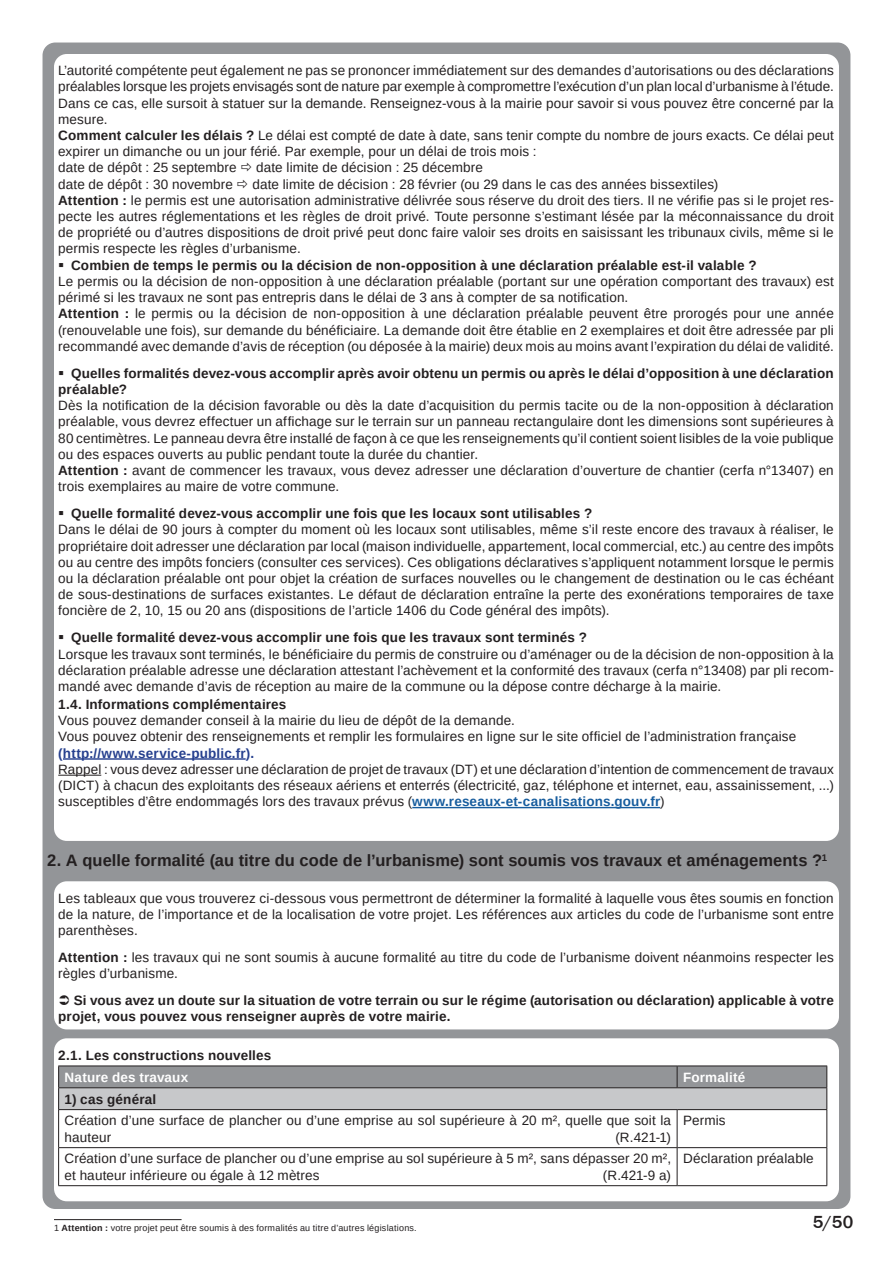
<style>
.page{position:relative;width:893px;height:1263px;background:#fff}
.page>*{position:absolute;margin:0;border:0;box-sizing:border-box;transform-origin:0 0}
.t1{font:500 18px "Franklin Gothic";color:#231f20}
.t1-2{font:700 16.5px "Liberation Sans";letter-spacing:.005em;color:#231f20}
.texte{font:13.5px/16.2px "Liberation Sans";letter-spacing:.01em;color:#231f20;text-align:justify}
.texte-2{font:700 13.5px/16.2px "Liberation Sans";letter-spacing:.01em;color:#231f20}
.t2{font:700 13.5px "Liberation Sans";letter-spacing:.01em;color:#231f20}
.texte-3{font:700 13.5px "Liberation Sans";letter-spacing:.015em;color:#253f8e}
.titre_2{font:700 13.5px "Liberation Sans";letter-spacing:.015em;color:#fff}
.t3{font:700 13.5px "Liberation Sans";letter-spacing:.015em;color:#231f20}
.texte-4{font:9px "Liberation Sans";letter-spacing:.025em;color:#231f20}
.s1{font-weight:700}
.s2{font-weight:700;color:#175d9e}
</style>
<div class="page">
<div style="left:43px;top:43px;width:807px;height:1166px;background:#939598;border-radius:13px"></div>
<div style="left:54px;top:54px;width:785px;height:787px;background:#fff;border-radius:13px"></div>
<hr style="left:63px;top:758px;width:183px;height:2px;background:#253f8e">
<hr style="left:58px;top:775px;width:43px;height:1px;background:#231f20">
<hr style="left:412px;top:807px;width:248px;height:1px;background:#175d9e">
<div style="left:54px;top:881px;width:785px;height:148px;background:#fff;border-radius:13px"></div>
<div style="left:54px;top:1038px;width:785px;height:163px;background:#fff;border-radius:13px"></div>
<hr style="left:58px;top:1065px;width:619px;height:1px;background:#231f20">
<hr style="left:58px;top:1109px;width:619px;height:1px;background:#231f20">
<hr style="left:58px;top:1110px;width:1px;height:37px;background:#231f20">
<hr style="left:677px;top:1109px;width:150px;height:1px;background:#231f20">
<hr style="left:677px;top:1110px;width:1px;height:37px;background:#231f20">
<hr style="left:826px;top:1110px;width:1px;height:37px;background:#231f20">
<hr style="left:58px;top:1147px;width:619px;height:1px;background:#231f20">
<hr style="left:58px;top:1148px;width:1px;height:37px;background:#231f20">
<hr style="left:677px;top:1147px;width:150px;height:1px;background:#231f20">
<hr style="left:677px;top:1148px;width:1px;height:37px;background:#231f20">
<hr style="left:826px;top:1148px;width:1px;height:37px;background:#231f20">
<hr style="left:58px;top:1185px;width:619px;height:1px;background:#231f20">
<hr style="left:677px;top:1185px;width:150px;height:1px;background:#231f20">
<hr style="left:677px;top:1065px;width:150px;height:1px;background:#231f20">
<svg style="left:58px;top:1066px;width:769px;height:43px;background:#a7a9ab"></svg>
<hr style="left:54px;top:1219px;width:128px;height:1px;background:#231f20">
<p class="texte" style="left:58px;top:63px;width:777px">L’autorité compétente peut également ne pas se prononcer immédiatement sur des demandes d’autorisations ou des déclarations préalables lorsque les projets envisagés sont de nature par exemple à compromettre l’exécution d’un plan local d’urbanisme à l’étude.<br>Dans ce cas, elle sursoit à statuer sur la demande. Renseignez-vous à la mairie pour savoir si vous pouvez être concerné par la</p>
<p class="texte" style="left:58px;top:111px;width:51px">mesure.</p>
<p class="texte" style="left:58px;top:127px;width:777px"><span class="s1">Comment calculer les délais ?</span> Le délai est compté de date à date, sans tenir compte du nombre de jours exacts. Ce délai peut expirer un dimanche ou un jour férié. Par exemple, pour un délai de trois mois :</p>
<p class="texte" style="left:58px;top:160px;width:180px">date de dépôt : 25 septembre</p>
<p class="texte" style="left:256px;top:160px;width:228px">date limite de décision : 25 décembre</p>
<p class="texte" style="left:58px;top:176px;width:176px">date de dépôt : 30 novembre</p>
<p class="texte" style="left:252px;top:176px;width:467px">date limite de décision : 28 février (ou 29 dans le cas des années bissextiles)</p>
<p class="texte" style="left:58px;top:192px;width:777px"><span class="s1">Attention :</span> le permis est une autorisation administrative délivrée sous réserve du droit des tiers. Il ne vérifie pas si le projet res&shy;pecte les autres réglementations et les règles de droit privé. Toute personne s’estimant lésée par la méconnaissance du droit de propriété ou d’autres dispositions de droit privé peut donc faire valoir ses droits en saisissant les tribunaux civils, même si le permis respecte les règles d’urbanisme.</p>
<p class="texte-2" style="left:58px;top:257px;width:700px">▪ Combien de temps le permis ou la décision de non-opposition à une déclaration préalable est-il valable ?</p>
<p class="texte" style="left:58px;top:273px;width:777px">Le permis ou la décision de non-opposition à une déclaration préalable (portant sur une opération comportant des travaux) est périmé si les travaux ne sont pas entrepris dans le délai de 3 ans à compter de sa notification.</p>
<p class="texte" style="left:58px;top:306px;width:777px"><span class="s1">Attention :</span> le permis ou la décision de non-opposition à une déclaration préalable peuvent être prorogés pour une année (renouvelable une fois), sur demande du bénéficiaire. La demande doit être établie en 2 exemplaires et doit être adressée par pli recommandé avec demande d’avis de réception (ou déposée à la mairie) deux mois au moins avant l’expiration du délai de validité.</p>
<p class="texte-2" style="left:58px;top:365px;width:777px">▪ Quelles formalités devez-vous accomplir après avoir obtenu un permis ou après le délai d’opposition à une déclaration préalable?</p>
<p class="texte" style="left:58px;top:397px;width:777px">Dès la notification de la décision favorable ou dès la date d’acquisition du permis tacite ou de la non-opposition à déclaration préalable, vous devrez effectuer un affichage sur le terrain sur un panneau rectangulaire dont les dimensions sont supérieures à 80 centimètres. Le panneau devra être installé de façon à ce que les renseignements qu’il contient soient lisibles de la voie publique ou des espaces ouverts au public pendant toute la durée du chantier.</p>
<p class="texte" style="left:58px;top:462px;width:777px"><span class="s1">Attention :</span> avant de commencer les travaux, vous devez adresser une déclaration d’ouverture de chantier (cerfa n°13407) en trois exemplaires au maire de votre commune.</p>
<p class="texte-2" style="left:58px;top:506px;width:536px">▪ Quelle formalité devez-vous accomplir une fois que les locaux sont utilisables ?</p>
<p class="texte" style="left:58px;top:522px;width:777px">Dans le délai de 90 jours à compter du moment où les locaux sont utilisables, même s’il reste encore des travaux à réaliser, le propriétaire doit adresser une déclaration par local (maison individuelle, appartement, local commercial, etc.) au centre des impôts ou au centre des impôts fonciers (consulter ces services). Ces obligations déclaratives s’appliquent notamment lorsque le permis ou la déclaration préalable ont pour objet la création de surfaces nouvelles ou le changement de destination ou le cas échéant de sous-destinations de surfaces existantes. Le défaut de déclaration entraîne la perte des exonérations temporaires de taxe foncière de 2, 10, 15 ou 20 ans (dispositions de l’article 1406 du Code général des impôts).</p>
<p class="texte-2" style="left:58px;top:630px;width:530px">▪ Quelle formalité devez-vous accomplir une fois que les travaux sont terminés ?</p>
<p class="texte" style="left:58px;top:646px;width:777px">Lorsque les travaux sont terminés, le bénéficiaire du permis de construire ou d’aménager ou de la décision de non-opposition à la déclaration préalable adresse une déclaration attestant l’achèvement et la conformité des travaux (cerfa n°13408) par pli recom&shy;mandé avec demande d’avis de réception au maire de la commune ou la dépose contre décharge à la mairie.</p>
<p class="t2" style="left:58px;top:695px;width:230px">1.4. Informations complémentaires</p>
<p class="texte" style="left:58px;top:712px;width:458px">Vous pouvez demander conseil à la mairie du lieu de dépôt de la demande.</p>
<p class="texte" style="left:58px;top:729px;width:740px">Vous pouvez obtenir des renseignements et remplir les formulaires en ligne sur le site officiel de l’administration française</p>
<p class="texte-3" style="left:58px;top:744px;width:197px">(http://www.service-public.fr).</p>
<p class="texte" style="left:58px;top:761px;width:777px">Rappel : vous devez adresser une déclaration de projet de travaux (DT) et une déclaration d’intention de commencement de travaux (DICT) à chacun des exploitants des réseaux aériens et enterrés (électricité, gaz, téléphone et internet, eau, assainissement, ...) susceptibles d’être endommagés lors des travaux prévus (<span class="s2">www.reseaux-et-canalisations.gouv.fr</span>)</p>
<p class="t1-2" style="left:47px;top:849px;width:781px">2. A quelle formalité (au titre du code de l’urbanisme) sont soumis vos travaux et aménagements ?<sup>1</sup></p>
<p class="texte" style="left:58px;top:890px;width:777px">Les tableaux que vous trouverez ci-dessous vous permettront de déterminer la formalité à laquelle vous êtes soumis en fonction de la nature, de l’importance et de la localisation de votre projet. Les références aux articles du code de l’urbanisme sont entre parenthèses.</p>
<p class="texte" style="left:58px;top:949px;width:777px"><span class="s1">Attention :</span> les travaux qui ne sont soumis à aucune formalité au titre du code de l’urbanisme doivent néanmoins respecter les règles d’urbanisme.</p>
<p class="texte-2" style="left:58px;top:993px;width:777px;text-indent:15px">Si vous avez un doute sur la situation de votre terrain ou sur le régime (autorisation ou déclaration) applicable à votre projet, vous pouvez vous renseigner auprès de votre mairie.</p>
<p class="t2" style="left:58px;top:1046px;width:215px">2.1. Les constructions nouvelles</p>
<p class="titre_2" style="left:65px;top:1068px;width:125px">Nature des travaux</p>
<p class="titre_2" style="left:683px;top:1068px;width:64px">Formalité</p>
<p class="t3" style="left:65px;top:1090px;width:93px">1) cas général</p>
<p class="texte" style="left:65px;top:1113px;width:608px">Création d’une surface de plancher ou d’une emprise au sol supérieure à 20 m², quelle que soit la hauteur</p>
<p class="texte" style="left:683px;top:1113px;width:44px">Permis</p>
<p class="texte" style="left:615px;top:1129px;width:57px">(R.421-1)</p>
<p class="texte" style="left:65px;top:1151px;width:608px">Création d’une surface de plancher ou d’une emprise au sol supérieure à 5 m², sans dépasser 20 m², et hauteur inférieure ou égale à 12 mètres</p>
<p class="texte" style="left:603px;top:1167px;width:70px">(R.421-9 a)</p>
<p class="texte-4" style="left:54px;top:1222px;width:364px">1 <span class="s1">Attention :</span> votre projet peut être soumis à des formalités au titre d’autres législations.</p>
<p class="texte" style="left:683px;top:1151px;width:132px">Déclaration préalable</p>
<p class="t1" style="left:813px;top:1210px;width:42px">5/50</p>
</div>
